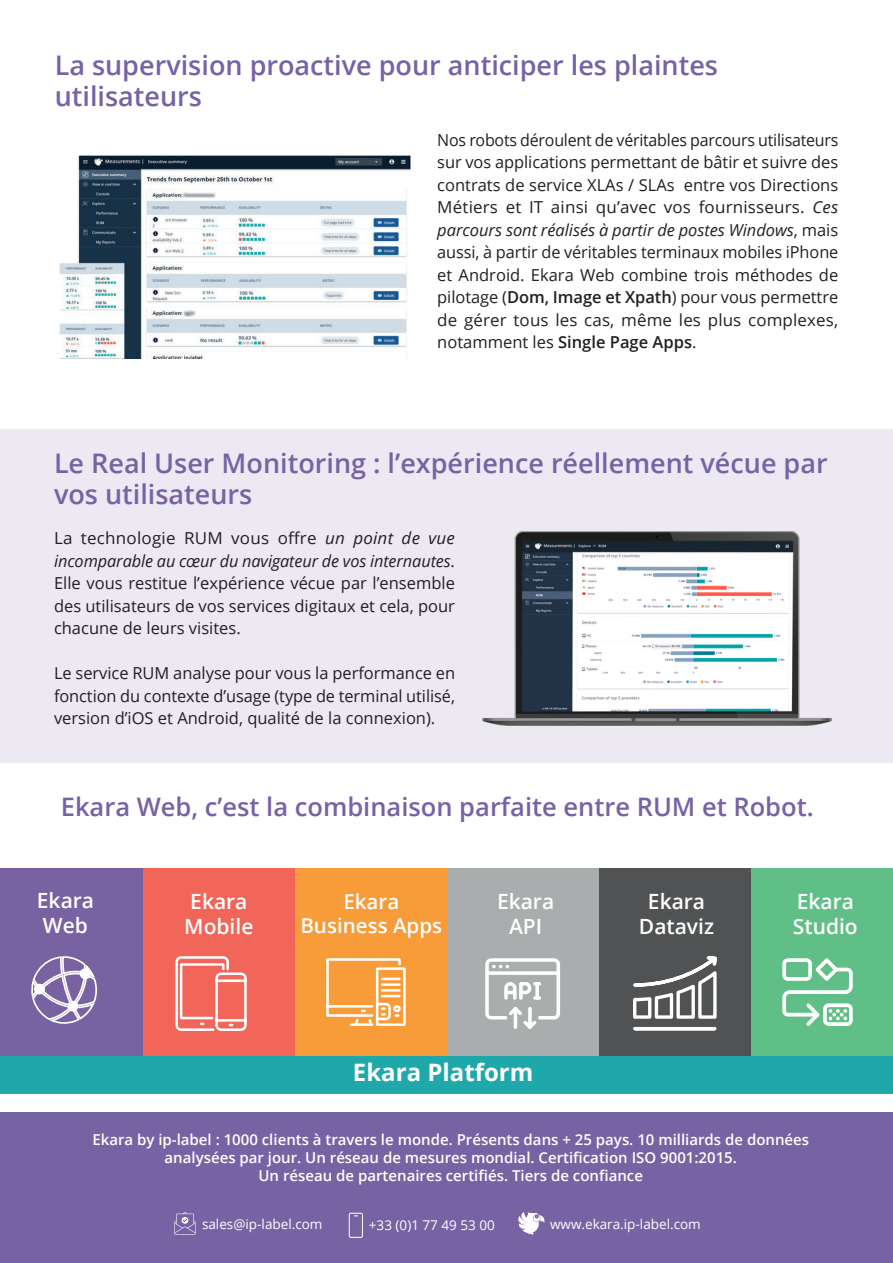
<style>
.page{position:relative;width:893px;height:1263px;background:#fff}
.page>*{position:absolute;margin:0;border:0;box-sizing:border-box;transform-origin:0 0}
.t1{font:600 27px/31.5px "Open Sans";color:#7762a5}
.t2{font:600 25.5px "Open Sans";color:#7762a5}
.t3{font:700 24px "Open Sans";color:#fff}
.t4{font:600 21px "Open Sans";color:#fff}
.t5{font:600 20.55px "Open Sans";color:#fff}
.t6{font:16.5px/22.5px "Open Sans";color:#231f20;text-align:justify}
.t7{font:600 15px "Open Sans";color:#fff}
.t8{font:13.5px "Open Sans";color:#fff}
.s1{font-style:italic}
.s2{font-weight:600}
</style>
<div class="page">
<div style="left:0;top:429px;width:893px;height:334px;background:#ece9f2"></div>
<div style="left:0;top:1112px;width:893px;height:151px;background:#7762a4"></div>
<img style="left:59px;top:155px;width:352px;height:203px">
<img style="left:482px;top:531px;width:350px;height:195px">
<div style="left:0;top:868px;width:143px;height:188px;background:#7862a1"></div>
<div style="left:143px;top:868px;width:152px;height:188px;background:#f26559"></div>
<div style="left:295px;top:868px;width:152px;height:188px;background:#f89b39"></div>
<div style="left:749px;top:868px;width:144px;height:188px;background:#60bf86"></div>
<div style="left:447px;top:868px;width:152px;height:188px;background:#aaadad"></div>
<div style="left:599px;top:868px;width:152px;height:188px;background:#505253"></div>
<svg style="left:485px;top:958px;width:75px;height:71px"></svg>
<svg style="left:326px;top:958px;width:80px;height:68px"></svg>
<svg style="left:175px;top:956px;width:72px;height:75px"></svg>
<svg style="left:782px;top:958px;width:71px;height:68px"></svg>
<svg style="left:31px;top:956px;width:66px;height:68px"></svg>
<div style="left:35px;top:985px;width:8px;height:8px;background:#fff;border-radius:50%"></div>
<div style="left:34px;top:984px;width:10px;height:10px;border:2px solid #fff;border-radius:50%"></div>
<div style="left:69px;top:1002px;width:8px;height:8px;background:#fff;border-radius:50%"></div>
<div style="left:68px;top:1001px;width:10px;height:10px;border:2px solid #fff;border-radius:50%"></div>
<div style="left:80px;top:969px;width:9px;height:9px;background:#fff;border-radius:50%"></div>
<div style="left:80px;top:968px;width:10px;height:11px;border:2px solid #fff;border-radius:50%"></div>
<svg style="left:633px;top:956px;width:84px;height:75px"></svg>
<svg style="left:518px;top:1212px;width:26px;height:23px"></svg>
<svg style="left:174px;top:1212px;width:22px;height:23px"></svg>
<svg style="left:349px;top:1213px;width:14px;height:25px"></svg>
<div style="left:0;top:1056px;width:893px;height:38px;background:#1ea8a9"></div>
<p class="t1" style="left:55px;top:49px;width:665px">La supervision proactive pour anticiper les plaintes utilisateurs</p>
<p class="t6" style="left:437px;top:128px;width:403px">Nos robots déroulent de véritables parcours utilisateurs sur vos applications permettant de bâtir et suivre des contrats de service XLAs / SLAs entre vos Directions Métiers et IT ainsi qu’avec vos fournisseurs. <span class="s1">Ces parcours sont réalisés à partir de postes Windows</span>, mais aussi, à partir de véritables terminaux mobiles iPhone et Android. Ekara Web combine trois méthodes de pilotage (<span class="s2">Dom, Image et Xpath</span>) pour vous permettre de gérer tous les cas, même les plus complexes, notamment les <span class="s2">Single Page Apps</span>.</p>
<p class="t1" style="left:54px;top:447px;width:775px">Le Real User Monitoring : l’expérience réellement vécue par vos utilisateurs</p>
<p class="t6" style="left:54px;top:526px;width:402px">La technologie RUM vous offre <span class="s1">un point de vue incomparable au cœur du navigateur de vos internautes</span>.<br>Elle vous restitue l’expérience vécue par l’ensemble des utilisateurs de vos services digitaux et cela, pour chacune de leurs visites.</p>
<p class="t6" style="left:54px;top:661px;width:403px">Le service RUM analyse pour vous la performance en fonction du contexte d’usage (type de terminal utilisé, version d’iOS et Android, qualité de la connexion).</p>
<p class="t2" style="left:61px;top:789px;width:754px">Ekara Web, c’est la combinaison parfaite entre RUM et Robot.</p>
<p class="t4" style="left:37px;top:886px;width:59px">Ekara</p>
<p class="t4" style="left:43px;top:911px;width:47px">Web</p>
<p class="t4" style="left:190px;top:887px;width:59px">Ekara</p>
<p class="t4" style="left:184px;top:912px;width:71px">Mobile</p>
<p class="t5" style="left:343px;top:887px;width:57px">Ekara</p>
<p class="t5" style="left:300px;top:912px;width:143px">Business Apps</p>
<p class="t4" style="left:497px;top:887px;width:59px">Ekara</p>
<p class="t4" style="left:509px;top:912px;width:35px">API</p>
<p class="t3" style="left:353px;top:1055px;width:182px">Ekara Platform</p>
<p class="t4" style="left:648px;top:887px;width:59px">Ekara</p>
<p class="t4" style="left:639px;top:912px;width:77px">Dataviz</p>
<p class="t4" style="left:797px;top:887px;width:59px">Ekara</p>
<p class="t4" style="left:793px;top:912px;width:66px">Studio</p>
<p class="t7" style="left:92px;top:1129px;width:718px">Ekara by ip-label : 1000 clients à travers le monde. Présents dans + 25 pays. 10 milliards de données</p>
<p class="t7" style="left:165px;top:1147px;width:574px">analysées par jour. Un réseau de mesures mondial. Certification ISO 9001:2015.</p>
<p class="t7" style="left:258px;top:1165px;width:386px">Un réseau de partenaires certifiés. Tiers de confiance</p>
<p class="t8" style="left:202px;top:1215px;width:122px">sales@ip-label.com</p>
<p class="t8" style="left:369px;top:1216px;width:127px">+33 (0)1 77 49 53 00</p>
<p class="t8" style="left:550px;top:1215px;width:152px">www.ekara.ip-label.com</p>
</div>
